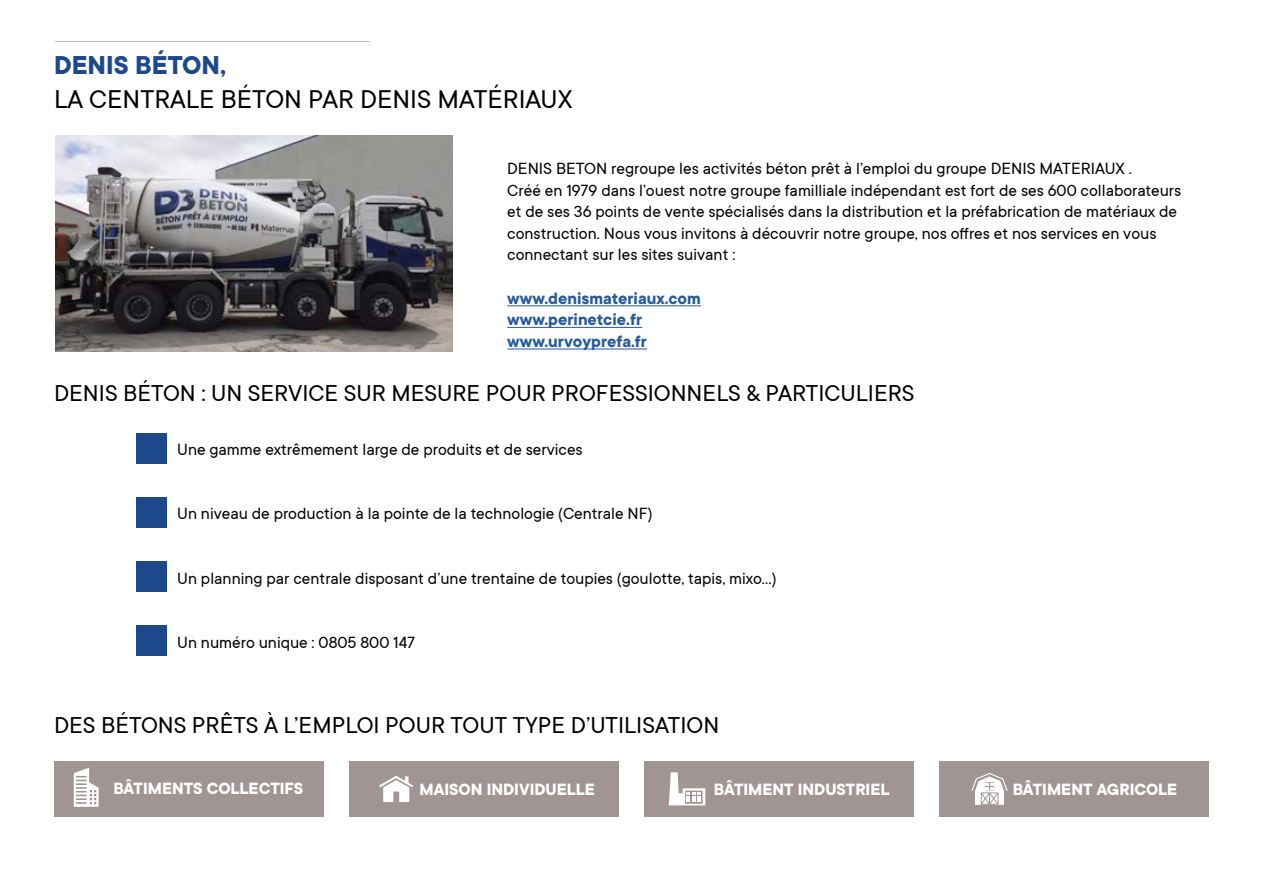
<style>
.page{position:relative;width:1263px;height:893px;background:#fff}
.page>*{position:absolute;margin:0;border:0;box-sizing:border-box;transform-origin:0 0}
.t1{font:28.5px "TT Commons";color:#000}
.t2{font:700 28.5px "TT Commons";color:#1c498c}
.t3{font:25.5px "TT Commons";color:#000}
.t4{font:18px/21.6px "TT Commons";color:#000}
.t5{font:700 18px "TT Commons";color:#fff}
.t6{font:700 18px/21.6px "TT Commons";color:#275b9b}
</style>
<div class="page">
<hr style="left:55px;top:41px;width:315px;height:1px;background:#bcb3b0">
<div style="left:136px;top:434px;width:31px;height:30px;background:#1c498c"></div>
<div style="left:136px;top:497px;width:31px;height:31px;background:#1c498c"></div>
<div style="left:136px;top:561px;width:31px;height:31px;background:#1c498c"></div>
<div style="left:136px;top:625px;width:31px;height:31px;background:#1c498c"></div>
<hr style="left:507px;top:305px;width:194px;height:1px;background:#275b9b">
<hr style="left:507px;top:327px;width:135px;height:1px;background:#275b9b">
<hr style="left:507px;top:349px;width:140px;height:1px;background:#275b9b">
<img style="left:55px;top:135px;width:397px;height:216px">
<div style="left:54px;top:761px;width:269px;height:56px;background:#a19593"></div>
<div style="left:349px;top:761px;width:269px;height:56px;background:#a19593"></div>
<div style="left:644px;top:761px;width:270px;height:56px;background:#a19593"></div>
<div style="left:940px;top:761px;width:269px;height:56px;background:#a19593"></div>
<svg style="left:74px;top:768px;width:25px;height:39px"></svg>
<svg style="left:379px;top:776px;width:34px;height:26px"></svg>
<svg style="left:669px;top:772px;width:36px;height:33px"></svg>
<svg style="left:971px;top:773px;width:36px;height:32px"></svg>
<h1 class="t2" style="left:54px;top:49px;width:173px">DENIS BÉTON,</h1>
<h1 class="t1" style="left:54px;top:84px;width:520px">LA CENTRALE BÉTON PAR DENIS MATÉRIAUX</h1>
<p class="t4" style="left:507px;top:158px;width:675px">DENIS BETON regroupe les activités béton prêt à l’emploi du groupe DENIS MATERIAUX .<br>Créé en 1979 dans l’ouest notre groupe familliale indépendant est fort de ses 600 collaborateurs et de ses 36 points de vente spécialisés dans la distribution et la préfabrication de matériaux de construction. Nous vous invitons à découvrir notre groupe, nos offres et nos services en vous connectant sur les sites suivant :</p>
<p class="t6" style="left:507px;top:288px;width:195px">www.denismateriaux.com www.perinetcie.fr www.urvoyprefa.fr</p>
<h2 class="t3" style="left:54px;top:380px;width:862px">DENIS BÉTON : UN SERVICE SUR MESURE POUR PROFESSIONNELS &amp; PARTICULIERS</h2>
<p class="t4" style="left:177px;top:438px;width:407px">Une gamme extrêmement large de produits et de services</p>
<p class="t4" style="left:177px;top:503px;width:477px">Un niveau de production à la pointe de la technologie (Centrale NF)</p>
<p class="t4" style="left:177px;top:567px;width:601px">Un planning par centrale disposant d’une trentaine de toupies (goulotte, tapis, mixo…)</p>
<p class="t4" style="left:177px;top:632px;width:239px">Un numéro unique : 0805 800 147</p>
<h2 class="t3" style="left:54px;top:712px;width:667px">DES BÉTONS PRÊTS À L’EMPLOI POUR TOUT TYPE D’UTILISATION</h2>
<p class="t5" style="left:113px;top:778px;width:191px">BÂTIMENTS COLLECTIFS</p>
<p class="t5" style="left:419px;top:780px;width:177px">MAISON INDIVIDUELLE</p>
<p class="t5" style="left:714px;top:780px;width:177px">BÂTIMENT INDUSTRIEL</p>
<p class="t5" style="left:1013px;top:780px;width:166px">BÂTIMENT AGRICOLE</p>
</div>
